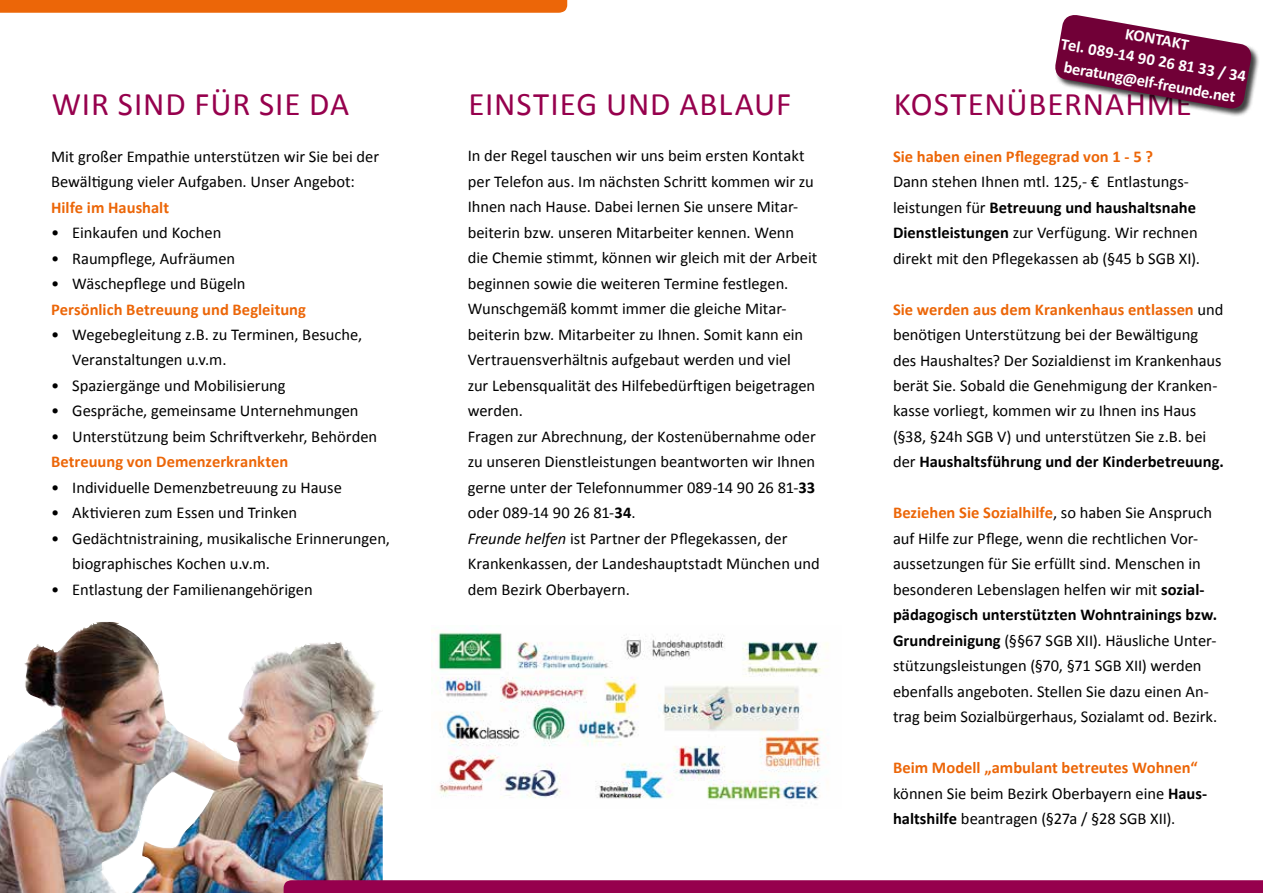
<style>
.page{position:relative;width:1263px;height:893px;background:#fff}
.page>*{position:absolute;margin:0;border:0;box-sizing:border-box;transform-origin:0 0}
.t1{font:33px "Calibri";letter-spacing:.025em;color:#96004d}
.t2{font:16.5px/25.5px "Calibri";letter-spacing:-.005em;color:#000}
.t3{font:700 16.5px "Calibri";color:#ec6608}
.t4{font:700 16.5px/21px "Calibri";color:#fff;text-align:center}
.s1{font-weight:700}
.s2{font-style:italic}
.s3{font-weight:700;color:#ec6608}
</style>
<div class="page">
<svg style="left:0;top:0;width:567px;height:13px;background:#ec690d"></svg>
<img style="left:437px;top:629px;width:391px;height:171px">
<img style="left:0;top:622px;width:383px;height:271px">
<svg style="left:284px;top:880px;width:979px;height:13px;background:#970450"></svg>
<div style="left:1055px;top:15px;width:205px;height:102px;background:#000;opacity:.75"></div>
<svg style="left:1055px;top:15px;width:198px;height:96px"></svg>
<p class="t4" style="left:1066px;top:12px;width:189px;rotate:10deg">KONTAKT<br>Tel. 089-14 90 26 81 33 / 34</p>
<p class="t4" style="left:1066px;top:56px;width:176px;rotate:10deg">beratung@elf-freunde.net</p>
<h1 class="t1" style="left:52px;top:83px;width:299px">WIR SIND FÜR SIE DA</h1>
<h1 class="t1" style="left:468px;top:83px;width:324px">EINSTIEG UND ABLAUF</h1>
<h1 class="t1" style="left:894px;top:83px;width:300px">KOSTENÜBERNAHME</h1>
<p class="t2" style="left:51px;top:143px;width:330px">Mit großer Empathie unterstützen wir Sie bei der<br>Bewältigung vieler Aufgaben. Unser Angebot:</p>
<p class="t3" style="left:51px;top:196px;width:120px">Hilfe im Haushalt</p>
<p class="t2" style="left:51px;top:220px;width:172px">• Einkaufen und Kochen</p>
<p class="t2" style="left:51px;top:245px;width:186px">• Raumpflege, Aufräumen</p>
<p class="t2" style="left:51px;top:271px;width:196px">• Wäschepflege und Bügeln</p>
<p class="t3" style="left:51px;top:298px;width:257px">Persönlich Betreuung und Begleitung</p>
<p class="t2" style="left:72px;top:322px;width:291px;text-indent:-21px">• Wegebegleitung z.B. zu Terminen, Besuche,<br>Veranstaltungen u.v.m.</p>
<p class="t2" style="left:51px;top:373px;width:236px">• Spaziergänge und Mobilisierung</p>
<p class="t2" style="left:51px;top:398px;width:309px">• Gespräche, gemeinsame Unternehmungen</p>
<p class="t2" style="left:51px;top:424px;width:328px">• Unterstützung beim Schriftverkehr, Behörden</p>
<p class="t3" style="left:51px;top:451px;width:239px">Betreuung von Demenzerkrankten</p>
<p class="t2" style="left:51px;top:475px;width:292px">• Individuelle Demenzbetreuung zu Hause</p>
<p class="t2" style="left:51px;top:500px;width:248px">• Aktivieren zum Essen und Trinken</p>
<p class="t2" style="left:72px;top:526px;width:319px;text-indent:-21px">• Gedächtnistraining, musikalische Erinnerungen, biographisches Kochen u.v.m.</p>
<p class="t2" style="left:51px;top:577px;width:263px">• Entlastung der Familienangehörigen</p>
<p class="t2" style="left:468px;top:143px;width:353px">In der Regel tauschen wir uns beim ersten Kontakt per Telefon aus. Im nächsten Schritt kommen wir zu Ihnen nach Hause. Dabei lernen Sie unsere Mitar&shy;beiterin bzw. unseren Mitarbeiter kennen. Wenn<br>die Chemie stimmt, können wir gleich mit der Arbeit beginnen sowie die weiteren Termine festlegen.<br>Wunschgemäß kommt immer die gleiche Mitar&shy;beiterin bzw. Mitarbeiter zu Ihnen. Somit kann ein Vertrauensverhältnis aufgebaut werden und viel<br>zur Lebensqualität des Hilfebedürftigen beigetragen werden.<br>Fragen zur Abrechnung, der Kostenübernahme oder zu unseren Dienstleistungen beantworten wir Ihnen gerne unter der Telefonnummer 089-14 90 26 81-<span class="s1">33 </span>oder 089-14 90 26 81-<span class="s1">34</span>.<br><span class="s2">Freunde helfen</span> ist Partner der Pflegekassen, der Krankenkassen, der Landeshauptstadt München und dem Bezirk Oberbayern.</p>
<p class="t3" style="left:893px;top:145px;width:262px">Sie haben einen Pflegegrad von 1 - 5 ?</p>
<p class="t2" style="left:893px;top:169px;width:308px">Dann stehen Ihnen mtl. 125,- € Entlastungs&shy;leistungen für <span class="s1">Betreuung und haushaltsnahe Dienstleistungen</span> zur Verfügung. Wir rechnen direkt mit den Pflegekassen ab (§45 b SGB XI).</p>
<p class="t2" style="left:893px;top:296px;width:332px"><span class="s3">Sie werden aus dem Krankenhaus entlassen</span> und benötigen Unterstützung bei der Bewältigung des Haushaltes? Der Sozialdienst im Krankenhaus berät Sie. Sobald die Genehmigung der Kranken&shy;kasse vorliegt, kommen wir zu Ihnen ins Haus (§38, §24h SGB V) und unterstützen Sie z.B. bei der <span class="s1">Haushaltsführung und der Kinderbetreuung.</span></p>
<p class="t2" style="left:893px;top:500px;width:326px"><span class="s3">Beziehen Sie Sozialhilfe</span>, so haben Sie Anspruch auf Hilfe zur Pflege, wenn die rechtlichen Vor&shy;aussetzungen für Sie erfüllt sind. Menschen in besonderen Lebenslagen helfen wir mit <span class="s1">sozial&shy;pädagogisch unterstützten Wohntrainings bzw.<br>Grundreinigung</span> (§§67 SGB XII). Häusliche Unter&shy;stützungsleistungen (§70, §71 SGB XII) werden ebenfalls angeboten. Stellen Sie dazu einen An&shy;trag beim Sozialbürgerhaus, Sozialamt od. Bezirk.</p>
<p class="t2" style="left:893px;top:755px;width:316px"><span class="s3">Beim Modell „ambulant betreutes Wohnen“ </span>können Sie beim Bezirk Oberbayern eine <span class="s1">Haus&shy;haltshilfe</span> beantragen (§27a / §28 SGB XII).</p>
</div>
